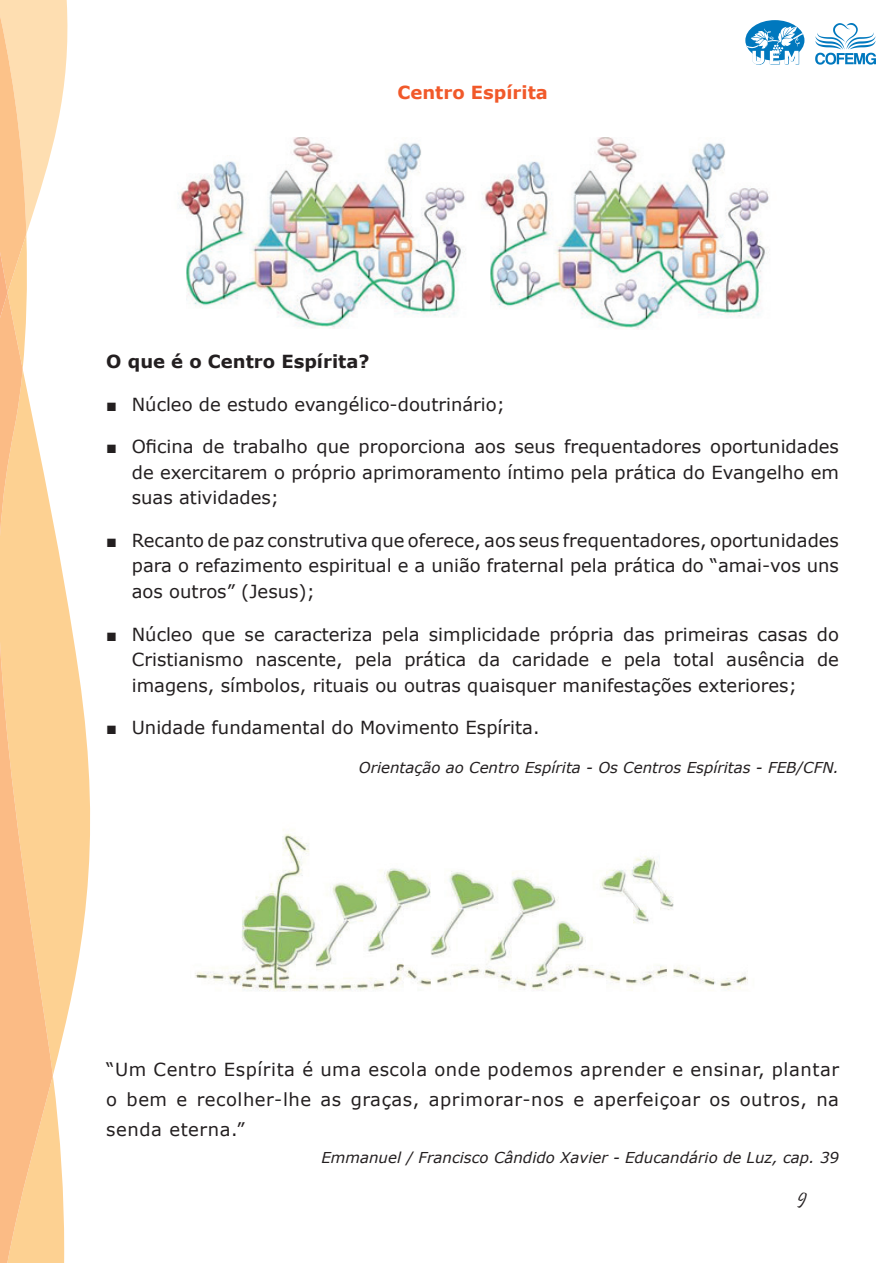
<style>
.page{position:relative;width:893px;height:1263px;background:#fff}
.page>*{position:absolute;margin:0;border:0;box-sizing:border-box;transform-origin:0 0}
.t1{font:19.5px "Pristina";color:#231f20}
.t2{font:18px/25.5px "Verdana";color:#231f20;text-align:justify}
.t3{font:700 18px "Verdana";color:#231f20}
.t4{font:700 18px "Verdana";color:#f1592a}
.t5{font:italic 15px "Verdana";color:#231f20}
.s1{font-family:"Arial"}
</style>
<div class="page">
<svg style="left:64px;top:582px;width:26px;height:448px;fill:#fdd192"></svg>
<svg style="left:53px;top:522px;width:11px;height:741px;background:#fdd7a2"></svg>
<svg style="left:0;top:318px;width:53px;height:945px;background:#fccc95"></svg>
<svg style="left:0;top:0;width:67px;height:318px"></svg>
<svg style="left:815px;top:23px;width:61px;height:42px"></svg>
<svg style="left:745px;top:20px;width:59px;height:45px"></svg>
<img style="left:178px;top:137px;width:591px;height:192px">
<img style="left:195px;top:829px;width:553px;height:162px">
<p class="t4" style="left:397px;top:80px;width:152px">Centro Espírita</p>
<p class="t3" style="left:106px;top:349px;width:265px">O que é o Centro Espírita?</p>
<p class="t2" style="left:106px;top:391px;width:400px"><span class="s1">■</span> Núcleo de estudo evangélico-doutrinário;</p>
<p class="t2" style="left:132px;top:434px;width:709px;text-indent:-26px"><span class="s1">■</span> Oficina de trabalho que proporciona aos seus frequentadores oportunidades de exercitarem o próprio aprimoramento íntimo pela prática do Evangelho em suas atividades;</p>
<p class="t2" style="left:132px;top:527px;width:709px;text-indent:-26px"><span class="s1">■</span> Recanto de paz construtiva que oferece, aos seus frequentadores, oportunidades para o refazimento espiritual e a união fraternal pela prática do “amai-vos uns aos outros” (Jesus);</p>
<p class="t2" style="left:132px;top:621px;width:709px;text-indent:-26px"><span class="s1">■</span> Núcleo que se caracteriza pela simplicidade própria das primeiras casas do Cristianismo nascente, pela prática da caridade e pela total ausência de imagens, símbolos, rituais ou outras quaisquer manifestações exteriores;</p>
<p class="t2" style="left:106px;top:714px;width:435px"><span class="s1">■</span> Unidade fundamental do Movimento Espírita.</p>
<p class="t5" style="left:359px;top:757px;width:482px">Orientação ao Centro Espírita - Os Centros Espíritas - FEB/CFN.</p>
<p class="t2" style="left:106px;top:1054px;width:734px;line-height:30px">“Um Centro Espírita é uma escola onde podemos aprender e ensinar, plantar o bem e recolher-lhe as graças, aprimorar-nos e aperfeiçoar os outros, na senda eterna.”</p>
<p class="t5" style="left:321px;top:1147px;width:519px">Emmanuel / Francisco Cândido Xavier - Educandário de Luz, cap. 39</p>
<p class="t1" style="left:798px;top:1185px;width:10px">9</p>
</div>
